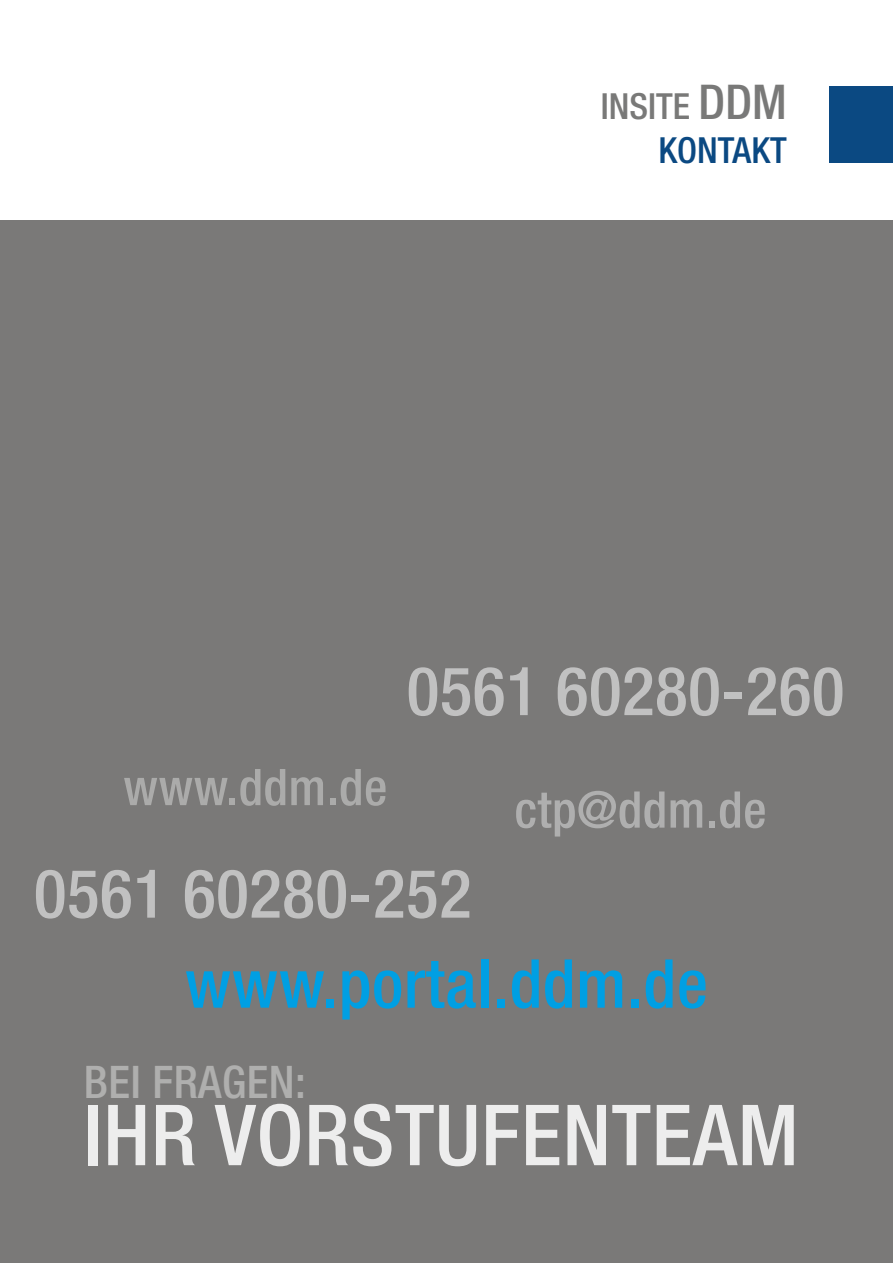
<style>
.page{position:relative;width:893px;height:1263px;background:#fff}
.page>*{position:absolute;margin:0;border:0;box-sizing:border-box;transform-origin:0 0}
.t1{font:500 condensed 84.3px "Helvetica Neue LT Std";letter-spacing:.01em;color:#ededed}
.t2{font:500 condensed 67.5px "Helvetica Neue LT Std";letter-spacing:.01em;color:#c1c1c1}
.t3{font:500 condensed 67.5px "Helvetica Neue LT Std";letter-spacing:.01em;color:#009fe3}
.t4{font:500 condensed 50.7px "Helvetica Neue LT Std";letter-spacing:.01em;color:#afafaf}
.t5{font:500 condensed 50.7px "Helvetica Neue LT Std";letter-spacing:.01em;color:#ababaa}
.t6{font:500 condensed 45px "Helvetica Neue LT Std";letter-spacing:.01em;color:#afafae}
.t7{font:500 condensed 36px/43.2px "Helvetica Neue LT Std";color:#0b4982;text-align:right}
.s1{color:#797978}
.s2{font-size:48px;color:#797978}
</style>
<div class="page">
<div style="left:829px;top:86px;width:64px;height:76px;background:#0b4982"></div>
<div style="left:0;top:220px;width:893px;height:1043px;background:#7a7978"></div>
<p class="t7" style="left:601px;top:84px;width:187px"><span class="s1">INSITE</span> <span class="s2">DDM<br></span>KONTAKT</p>
<p class="t5" style="left:123px;top:757px;width:266px">www.ddm.de</p>
<p class="t2" style="left:407px;top:651px;width:439px">0561 60280-260</p>
<p class="t4" style="left:514px;top:779px;width:254px">ctp@ddm.de</p>
<p class="t2" style="left:34px;top:853px;width:439px">0561 60280-252</p>
<p class="t3" style="left:185px;top:943px;width:524px">www.portal.ddm.de</p>
<p class="t6" style="left:84px;top:1055px;width:223px">BEI FRAGEN:</p>
<p class="t1" style="left:84px;top:1085px;width:716px">IHR VORSTUFENTEAM</p>
</div>
